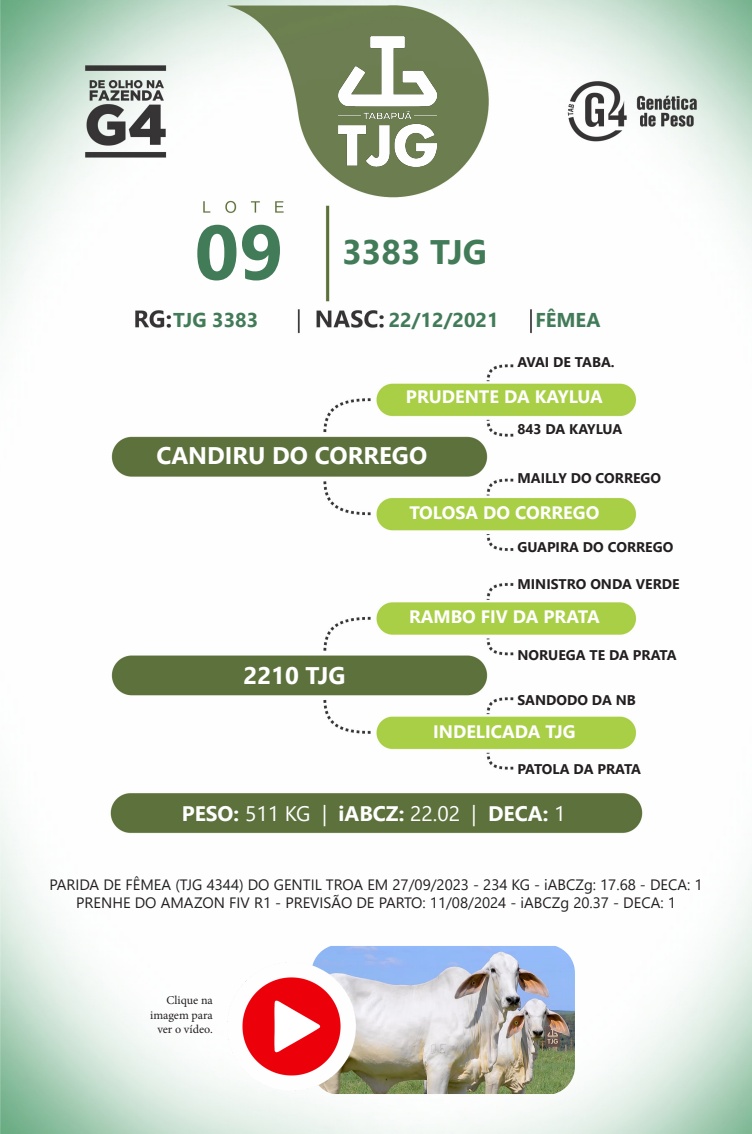
<style>
.page{position:relative;width:752px;height:1134px;background:#fff}
.page>*{position:absolute;margin:0;border:0;box-sizing:border-box;transform-origin:0 0}
.t1{font:700 77px "Segoe UI";color:#427b58}
.t2{font:700 34px "Segoe UI";color:#427b58}
.t3{font:700 24px "Segoe UI";color:#fff}
.t4{font:700 21px "Segoe UI";color:#fff}
.t5{font:700 20px "Segoe UI";color:#427b58}
.t6{font:700 18px "Segoe UI";color:#fff}
.t7{font:15px "Segoe UI";color:#231f20}
.t8{font:700 14px "Segoe UI";color:#231f20}
.t9{font:700 14px "Segoe UI";letter-spacing:-.025em;color:#231f20}
.t10{font:12px "Minion Pro";color:#231f20}
.s1{font-weight:400}
</style>
<div class="page">
<img style="left:0;top:0;width:751px;height:1134px">
<img style="left:338px;top:36px;width:98px;height:130px">
<img style="left:311px;top:946px;width:263px;height:148px">
<img style="left:227px;top:963px;width:128px;height:128px">
<p class="t1" style="left:195px;top:180px;width:90px">09</p>
<p class="t2" style="left:342px;top:220px;width:146px">3383 TJG</p>
<p class="t5" style="left:173px;top:301px;width:87px">TJG 3383</p>
<p class="t5" style="left:388px;top:301px;width:111px">22/12/2021</p>
<p class="t5" style="left:535px;top:301px;width:67px">FÊMEA</p>
<p class="t8" style="left:517px;top:349px;width:99px">AVAI DE TABA.</p>
<p class="t6" style="left:406px;top:380px;width:198px">PRUDENTE DA KAYLUA</p>
<p class="t3" style="left:156px;top:433px;width:272px">CANDIRU DO CORREGO</p>
<p class="t8" style="left:517px;top:416px;width:106px">843 DA KAYLUA</p>
<p class="t8" style="left:517px;top:465px;width:145px">MAILLY DO CORREGO</p>
<p class="t6" style="left:409px;top:496px;width:191px">TOLOSA DO CORREGO</p>
<p class="t8" style="left:517px;top:534px;width:157px">GUAPIRA DO CORREGO</p>
<p class="t8" style="left:517px;top:571px;width:164px">MINISTRO ONDA VERDE</p>
<p class="t3" style="left:243px;top:652px;width:104px">2210 TJG</p>
<p class="t6" style="left:409px;top:600px;width:192px">RAMBO FIV DA PRATA</p>
<p class="t8" style="left:517px;top:642px;width:161px">NORUEGA TE DA PRATA</p>
<p class="t8" style="left:517px;top:687px;width:120px">SANDODO DA NB</p>
<p class="t6" style="left:433px;top:715px;width:144px">INDELICADA TJG</p>
<p class="t9" style="left:517px;top:756px;width:125px">PATOLA DA PRATA</p>
<p class="t4" style="left:182px;top:793px;width:385px">PESO: <span class="s1">511 KG |</span> iABCZ: <span class="s1">22.02 |</span> DECA: <span class="s1">1</span></p>
<p class="t7" style="left:49px;top:870px;width:654px">PARIDA DE FÊMEA (TJG 4344) DO GENTIL TROA EM 27/09/2023 - 234 KG - iABCZg: 17.68 - DECA: 1</p>
<p class="t7" style="left:76px;top:888px;width:600px">PRENHE DO AMAZON FIV R1 - PREVISÃO DE PARTO: 11/08/2024 - iABCZg 20.37 - DECA: 1</p>
<p class="t10" style="left:166px;top:992px;width:48px">Clique na</p>
<p class="t10" style="left:150px;top:1007px;width:64px">imagem para</p>
<p class="t10" style="left:157px;top:1021px;width:57px">ver o vídeo.</p>
</div>
